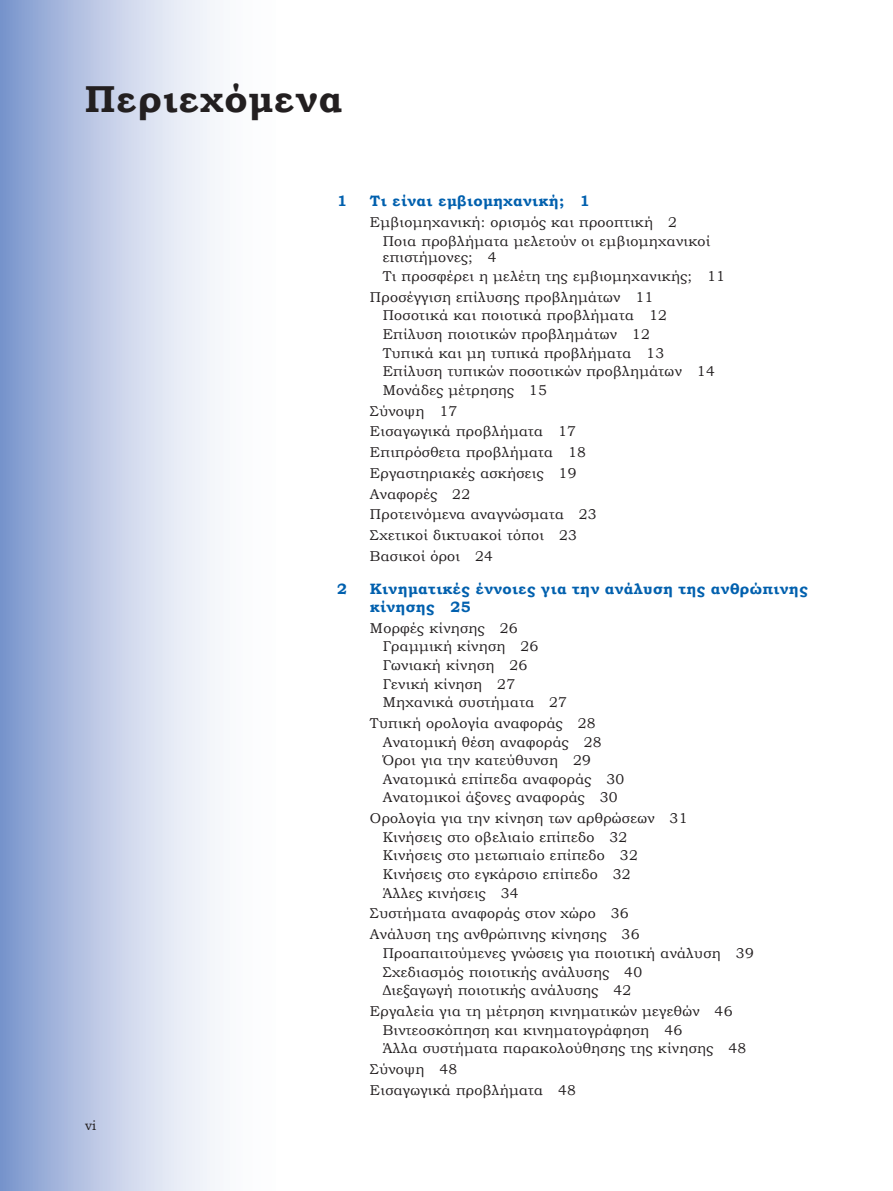
<style>
.page{position:relative;width:893px;height:1191px;background:#fff}
.page>*{position:absolute;margin:0;border:0;box-sizing:border-box;transform-origin:0 0}
.Chapter_titlos{font:700 37.5px "Bookman Old Style";letter-spacing:.025em;color:#231f20}
.Chapter_titlos_perie{font:700 15px/18px "Bookman Old Style";letter-spacing:.025em;color:#0160ae}
.titlos_black_periexo{font:14.25px/16.5px "Bookman Old Style";letter-spacing:.02em;color:#231f20}
.titlos_ble_periexome{font:14.25px "Bookman Old Style";letter-spacing:.02em;color:#231f20}
.t1{font:13.5px "Bookman Old Style";color:#231f20}
</style>
<div class="page">
<svg style="left:0;top:0;width:215px;height:1191px;background:#bfcbe6"></svg>
<p class="Chapter_titlos" style="left:85px;top:72px;width:259px">Περιεχόμενα</p>
<p class="t1" style="left:85px;top:1116px;width:13px">vi</p>
<p class="Chapter_titlos_perie" style="left:337px;top:192px;width:11px">1</p>
<p class="Chapter_titlos_perie" style="left:370px;top:192px;width:221px">Τι είναι εμβιομηχανική; 1</p>
<p class="titlos_ble_periexome" style="left:370px;top:213px;width:309px">Εμβιομηχανική: ορισμός και προοπτική 2</p>
<p class="titlos_black_periexo" style="left:383px;top:233px;width:329px">Ποια προβλήματα μελετούν οι εμβιομηχανικοί επιστήμονες; 4</p>
<p class="titlos_black_periexo" style="left:383px;top:268px;width:344px">Τι προσφέρει η μελέτη της εμβιομηχανικής; 11</p>
<p class="titlos_ble_periexome" style="left:370px;top:287px;width:285px">Προσέγγιση επίλυσης προβλημάτων 11</p>
<p class="titlos_black_periexo" style="left:383px;top:307px;width:286px">Ποσοτικά και ποιοτικά προβλήματα 12</p>
<p class="titlos_black_periexo" style="left:383px;top:326px;width:269px">Επίλυση ποιοτικών προβλημάτων 12</p>
<p class="titlos_black_periexo" style="left:383px;top:344px;width:283px">Τυπικά και μη τυπικά προβλήματα 13</p>
<p class="titlos_black_periexo" style="left:383px;top:363px;width:334px">Επίλυση τυπικών ποσοτικών προβλημάτων 14</p>
<p class="titlos_black_periexo" style="left:383px;top:382px;width:166px">Μονάδες μέτρησης 15</p>
<p class="titlos_ble_periexome" style="left:370px;top:401px;width:89px">Σύνοψη 17</p>
<p class="titlos_ble_periexome" style="left:370px;top:422px;width:208px">Εισαγωγικά προβλήματα 17</p>
<p class="titlos_ble_periexome" style="left:370px;top:443px;width:218px">Επιπρόσθετα προβλήματα 18</p>
<p class="titlos_ble_periexome" style="left:370px;top:464px;width:208px">Εργαστηριακές ασκήσεις 19</p>
<p class="titlos_ble_periexome" style="left:370px;top:484px;width:102px">Αναφορές 22</p>
<p class="titlos_ble_periexome" style="left:370px;top:505px;width:228px">Προτεινόμενα αναγνώσματα 23</p>
<p class="titlos_ble_periexome" style="left:370px;top:526px;width:209px">Σχετικοί δικτυακοί τόποι 23</p>
<p class="titlos_ble_periexome" style="left:370px;top:547px;width:125px">Βασικοί όροι 24</p>
<p class="Chapter_titlos_perie" style="left:337px;top:579px;width:11px">2</p>
<p class="Chapter_titlos_perie" style="left:370px;top:579px;width:440px">Κινηματικές έννοιες για την ανάλυση της ανθρώπινης κίνησης 25</p>
<p class="titlos_ble_periexome" style="left:370px;top:618px;width:149px">Μορφές κίνησης 26</p>
<p class="titlos_black_periexo" style="left:383px;top:638px;width:157px">Γραμμική κίνηση 26</p>
<p class="titlos_black_periexo" style="left:383px;top:657px;width:146px">Γωνιακή κίνηση 26</p>
<p class="titlos_black_periexo" style="left:383px;top:675px;width:134px">Γενική κίνηση 27</p>
<p class="titlos_black_periexo" style="left:383px;top:694px;width:186px">Μηχανικά συστήματα 27</p>
<p class="titlos_ble_periexome" style="left:370px;top:713px;width:227px">Τυπική ορολογία αναφοράς 28</p>
<p class="titlos_black_periexo" style="left:383px;top:733px;width:221px">Ανατομική θέση αναφοράς 28</p>
<p class="titlos_black_periexo" style="left:383px;top:752px;width:210px">Όροι για την κατεύθυνση 29</p>
<p class="titlos_black_periexo" style="left:383px;top:770px;width:243px">Ανατομικά επίπεδα αναφοράς 30</p>
<p class="titlos_black_periexo" style="left:383px;top:789px;width:237px">Ανατομικοί άξονες αναφοράς 30</p>
<p class="titlos_ble_periexome" style="left:370px;top:809px;width:319px">Ορολογία για την κίνηση των αρθρώσεων 31</p>
<p class="titlos_black_periexo" style="left:383px;top:828px;width:246px">Κινήσεις στο οβελιαίο επίπεδο 32</p>
<p class="titlos_black_periexo" style="left:383px;top:847px;width:257px">Κινήσεις στο μετωπιαίο επίπεδο 32</p>
<p class="titlos_black_periexo" style="left:383px;top:866px;width:249px">Κινήσεις στο εγκάρσιο επίπεδο 32</p>
<p class="titlos_black_periexo" style="left:383px;top:884px;width:138px">Άλλες κινήσεις 34</p>
<p class="titlos_ble_periexome" style="left:370px;top:904px;width:260px">Συστήματα αναφοράς στον χώρο 36</p>
<p class="titlos_ble_periexome" style="left:370px;top:925px;width:271px">Ανάλυση της ανθρώπινης κίνησης 36</p>
<p class="titlos_black_periexo" style="left:383px;top:944px;width:373px">Προαπαιτούμενες γνώσεις για ποιοτική ανάλυση 39</p>
<p class="titlos_black_periexo" style="left:383px;top:963px;width:261px">Σχεδιασμός ποιοτικής ανάλυσης 40</p>
<p class="titlos_black_periexo" style="left:383px;top:982px;width:250px">Διεξαγωγή ποιοτικής ανάλυσης 42</p>
<p class="titlos_ble_periexome" style="left:370px;top:1001px;width:364px">Εργαλεία για τη μέτρηση κινηματικών μεγεθών 46</p>
<p class="titlos_black_periexo" style="left:383px;top:1021px;width:301px">Βιντεοσκόπηση και κινηματογράφηση 46</p>
<p class="titlos_black_periexo" style="left:383px;top:1040px;width:365px">Άλλα συστήματα παρακολούθησης της κίνησης 48</p>
<p class="titlos_ble_periexome" style="left:370px;top:1059px;width:89px">Σύνοψη 48</p>
<p class="titlos_ble_periexome" style="left:370px;top:1080px;width:208px">Εισαγωγικά προβλήματα 48</p>
</div>
